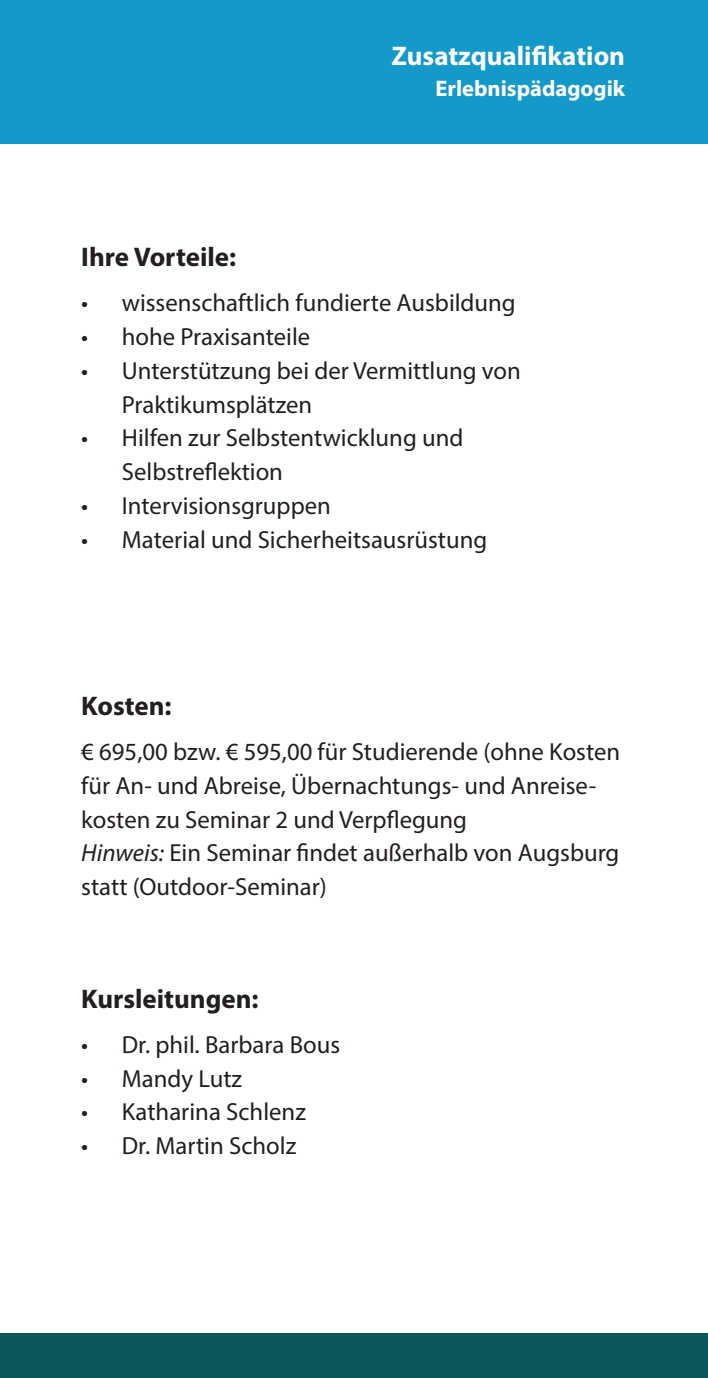
<style>
.page{position:relative;width:708px;height:1378px;background:#fff}
.page>*{position:absolute;margin:0;border:0;box-sizing:border-box;transform-origin:0 0}
.t1{font:700 27px "Myriad Pro";color:#231f20}
.t2{font:700 27px "Myriad Pro";color:#fff}
.t3{font:24.75px/33.8px "Myriad Pro";color:#231f20}
.t4{font:700 22.5px "Myriad Pro";color:#fff}
.s1{font-style:italic}
</style>
<div class="page">
<div style="left:0;top:0;width:708px;height:143px;background:#149ac9"></div>
<div style="left:0;top:1333px;width:708px;height:45px;background:#0a5659"></div>
<p class="t2" style="left:392px;top:38px;width:235px">Zusatzqualifikation</p>
<p class="t4" style="left:436px;top:74px;width:191px">Erlebnispädagogik</p>
<p class="t1" style="left:81px;top:240px;width:156px">Ihre Vorteile:</p>
<p class="t3" style="left:81px;top:286px;width:436px">• wissenschaftlich fundierte Ausbildung</p>
<p class="t3" style="left:81px;top:320px;width:230px">• hohe Praxisanteile</p>
<p class="t3" style="left:122px;top:353px;width:401px;text-indent:-40px">• Unterstützung bei der Vermittlung von<br>Praktikumsplätzen</p>
<p class="t3" style="left:122px;top:421px;width:343px;text-indent:-40px">• Hilfen zur Selbstentwicklung und<br>Selbstreflektion</p>
<p class="t3" style="left:81px;top:488px;width:251px">• Intervisionsgruppen</p>
<p class="t3" style="left:81px;top:522px;width:408px">• Material und Sicherheitsausrüstung</p>
<p class="t1" style="left:81px;top:688px;width:92px">Kosten:</p>
<p class="t3" style="left:81px;top:734px;width:540px">€ 695,00 bzw. € 595,00 für Studierende (ohne Kosten für An- und Abreise, Übernachtungs- und Anreise&shy;kosten zu Seminar 2 und Verpflegung<br><span class="s1">Hinweis:</span> Ein Seminar findet außerhalb von Augsburg statt (Outdoor-Seminar)</p>
<p class="t1" style="left:81px;top:981px;width:179px">Kursleitungen:</p>
<p class="t3" style="left:81px;top:1027px;width:260px">• Dr. phil. Barbara Bous</p>
<p class="t3" style="left:81px;top:1061px;width:162px">• Mandy Lutz</p>
<p class="t3" style="left:81px;top:1094px;width:226px">• Katharina Schlenz</p>
<p class="t3" style="left:81px;top:1128px;width:216px">• Dr. Martin Scholz</p>
</div>
